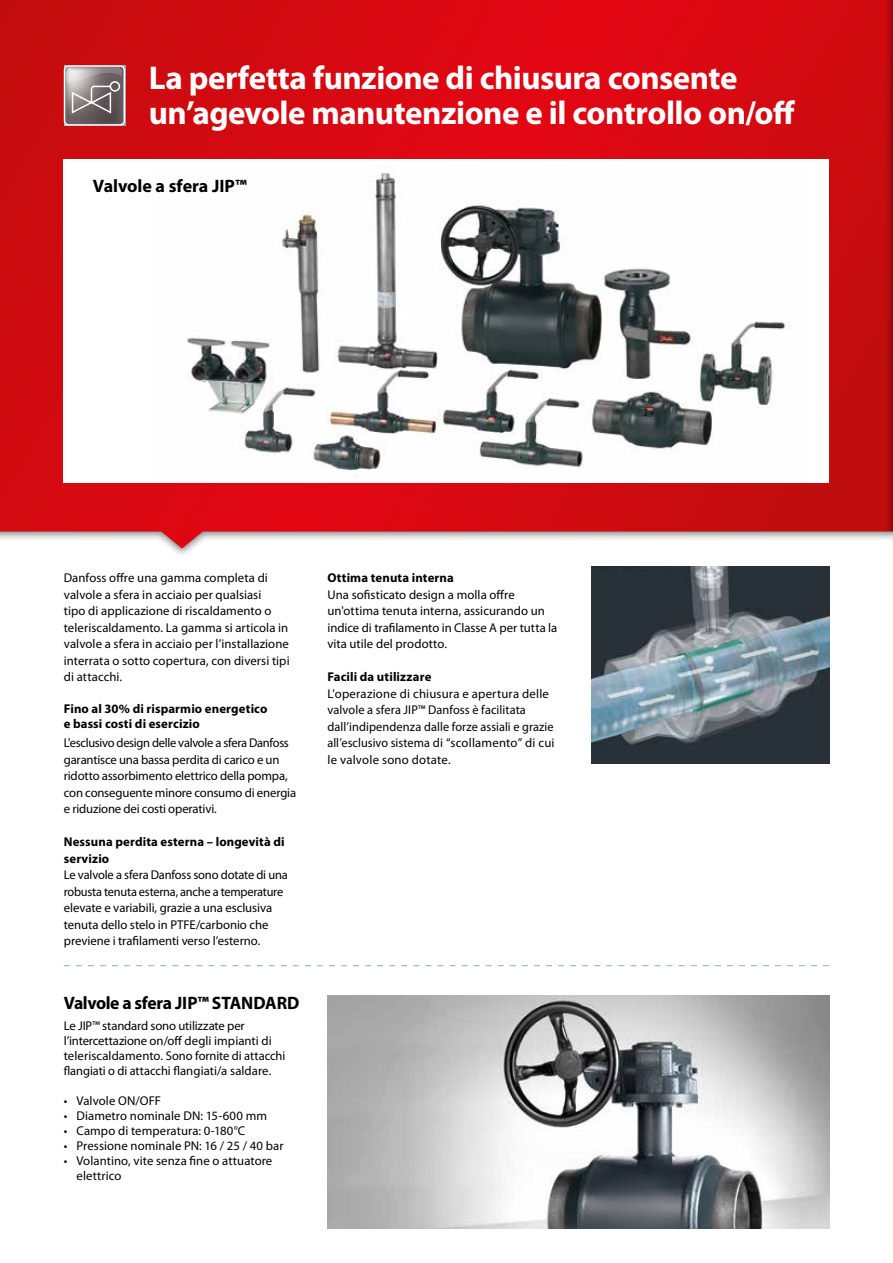
<style>
.page{position:relative;width:893px;height:1263px;background:#fff}
.page>*{position:absolute;margin:0;border:0;box-sizing:border-box;transform-origin:0 0}
.t1{font:700 33px/35.1px "Myriad Pro";letter-spacing:-.015em;color:#fff}
.t2{font:700 18px "Myriad Pro";letter-spacing:-.01em;color:#000}
.t3{font:12.75px/16.5px "Myriad Pro";color:#000}
.t4{font:700 12.75px/15px "Myriad Pro";letter-spacing:.01em;color:#000}
</style>
<div class="page">
<svg style="left:0;top:0;width:885px;height:549px;background:#d4171e"></svg>
<div style="left:885px;top:0;width:8px;height:557px;background:#000;opacity:.5"></div>
<svg style="left:892px;top:0;width:1px;height:548px"></svg>
<div style="left:64px;top:159px;width:765px;height:324px;background:#fff"></div>
<img style="left:187px;top:172px;width:599px;height:299px">
<svg style="left:64px;top:965px;width:765px;height:1px"></svg>
<img style="left:327px;top:995px;width:502px;height:234px">
<img style="left:591px;top:566px;width:238px;height:198px">
<svg style="left:65px;top:65px;width:59px;height:58px;background:#8d8587"></svg>
<div style="left:64px;top:65px;width:61px;height:61px;border:2px solid #fff;border-radius:4px"></div>
<h1 class="t1" style="left:149px;top:59px;width:648px">La perfetta funzione di chiusura consente un’agevole manutenzione e il controllo on/off</h1>
<h2 class="t2" style="left:93px;top:174px;width:155px">Valvole a sfera JIP™</h2>
<p class="t3" style="left:64px;top:569px;width:227px">Danfoss offre una gamma completa di valvole a sfera in acciaio per qualsiasi<br>tipo di applicazione di riscaldamento o teleriscaldamento. La gamma si articola in valvole a sfera in acciaio per l’installazione interrata o sotto copertura, con diversi tipi di attacchi.</p>
<p class="t4" style="left:64px;top:700px;width:205px">Fino al 30% di risparmio energetico e bassi costi di esercizio</p>
<p class="t3" style="left:64px;top:734px;width:234px">L'esclusivo design delle valvole a sfera Danfoss garantisce una bassa perdita di carico e un ridotto assorbimento elettrico della pompa, con conseguente minore consumo di energia e riduzione dei costi operativi.</p>
<p class="t4" style="left:64px;top:833px;width:222px;line-height:16.5px">Nessuna perdita esterna – longevità di servizio</p>
<p class="t3" style="left:64px;top:866px;width:226px">Le valvole a sfera Danfoss sono dotate di una robusta tenuta esterna, anche a temperature elevate e variabili, grazie a una esclusiva tenuta dello stelo in PTFE/carbonio che previene i trafilamenti verso l’esterno.</p>
<h2 class="t2" style="left:64px;top:991px;width:237px">Valvole a sfera JIP™ STANDARD</h2>
<p class="t3" style="left:64px;top:1018px;width:223px;line-height:15px">Le JIP™ standard sono utilizzate per l’intercettazione on/off degli impianti di teleriscaldamento. Sono fornite di attacchi flangiati o di attacchi flangiati/a saldare.</p>
<p class="t3" style="left:64px;top:1092px;width:99px">• Valvole ON/OFF</p>
<p class="t3" style="left:64px;top:1107px;width:205px">• Diametro nominale DN: 15-600 mm</p>
<p class="t3" style="left:64px;top:1122px;width:183px">• Campo di temperatura: 0-180°C</p>
<p class="t3" style="left:64px;top:1137px;width:221px">• Pressione nominale PN: 16 / 25 / 40 bar</p>
<p class="t3" style="left:77px;top:1153px;width:197px;line-height:15px;text-indent:-13px">• Volantino, vite senza fine o attuatore elettrico</p>
<p class="t4" style="left:327px;top:570px;width:128px">Ottima tenuta interna</p>
<p class="t3" style="left:327px;top:586px;width:231px">Una sofisticato design a molla offre un'ottima tenuta interna, assicurando un indice di trafilamento in Classe A per tutta la vita utile del prodotto.</p>
<p class="t4" style="left:327px;top:669px;width:105px">Facili da utilizzare</p>
<p class="t3" style="left:327px;top:685px;width:229px">L'operazione di chiusura e apertura delle valvole a sfera JIP™ Danfoss è facilitata dall’indipendenza dalle forze assiali e grazie all’esclusivo sistema di “scollamento” di cui le valvole sono dotate.</p>
</div>
